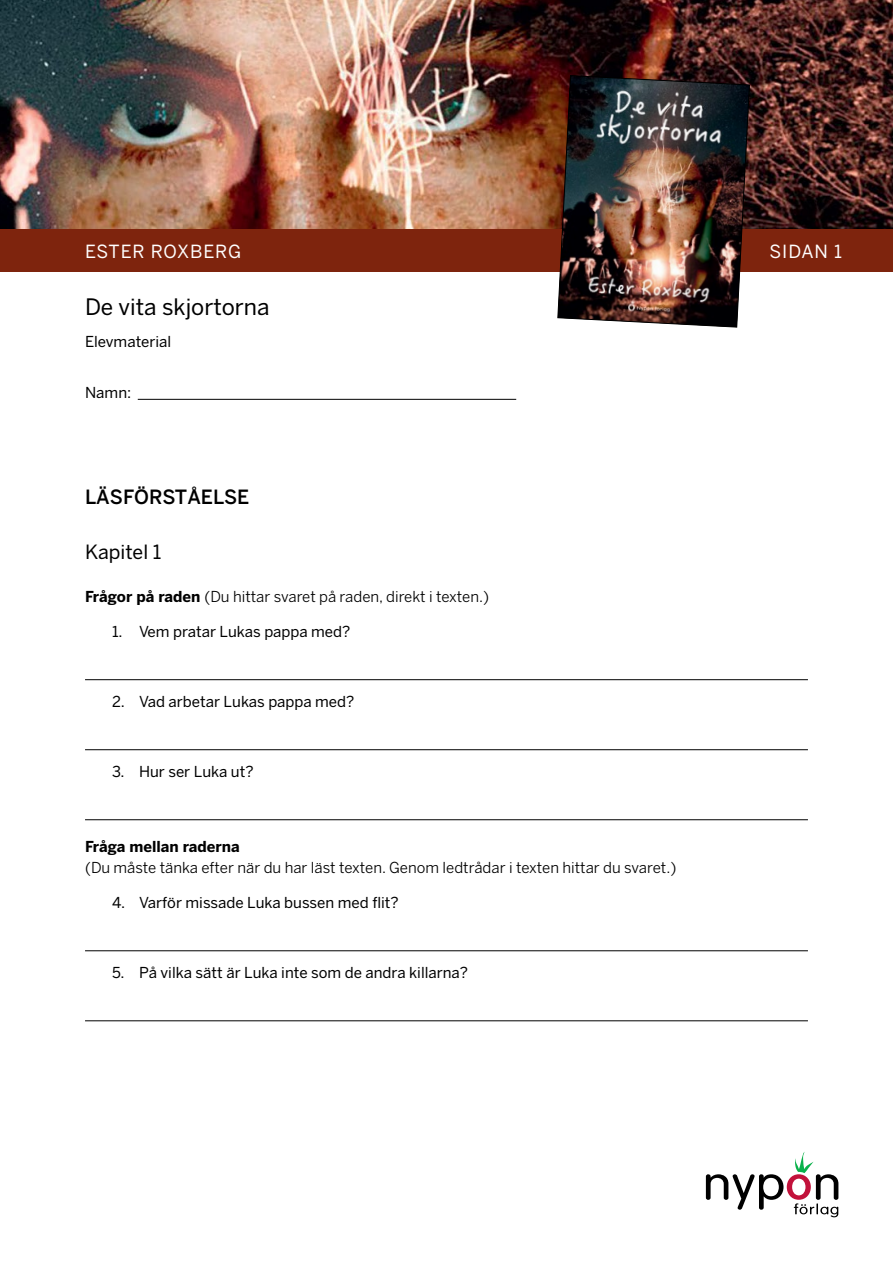
<style>
.page{position:relative;width:893px;height:1263px;background:#fff}
.page>*{position:absolute;margin:0;border:0;box-sizing:border-box;transform-origin:0 0}
.t1{font:22.5px "Benton Sans";color:#000}
.t2{font:500 19.5px "Benton Sans";color:#000}
.t3{font:19.5px "Benton Sans";color:#000}
.t4{font:18px "Benton Sans";letter-spacing:.05em;color:#fff}
.t5{font:15px "Benton Sans";color:#000}
.t6{font:15px "Benton Sans";color:#000}
.t7{font:700 15px "Benton Sans";color:#000}
.s1{font-weight:700}
</style>
<div class="page">
<img style="left:0;top:0;width:893px;height:230px">
<svg style="left:706px;top:1152px;width:132px;height:65px"></svg>
<div style="left:0;top:230px;width:893px;height:42px;background:#7e240d"></div>
<img style="left:557px;top:75px;width:193px;height:253px">
<hr style="left:138px;top:399px;width:378px;height:1px;background:#000">
<hr style="left:85px;top:679px;width:723px;height:1px;background:#000">
<hr style="left:85px;top:749px;width:723px;height:1px;background:#000">
<hr style="left:85px;top:819px;width:723px;height:1px;background:#000">
<hr style="left:85px;top:950px;width:723px;height:1px;background:#000">
<hr style="left:85px;top:1020px;width:723px;height:1px;background:#000">
<p class="t4" style="left:85px;top:241px;width:158px">ESTER ROXBERG</p>
<p class="t4" style="left:769px;top:241px;width:74px">SIDAN 1</p>
<h1 class="t1" style="left:85px;top:294px;width:186px">De vita skjortorna</h1>
<p class="t5" style="left:85px;top:333px;width:88px">Elevmaterial</p>
<p class="t5" style="left:85px;top:384px;width:48px">Namn:</p>
<h2 class="t2" style="left:85px;top:486px;width:166px">LÄSFÖRSTÅELSE</h2>
<h2 class="t3" style="left:85px;top:541px;width:78px">Kapitel 1</h2>
<p class="t6" style="left:85px;top:587px;width:406px"><span class="s1">Frågor på raden</span> (Du hittar svaret på raden, direkt i texten.)</p>
<p class="t5" style="left:112px;top:622px;width:240px">1. Vem pratar Lukas pappa med?</p>
<p class="t5" style="left:112px;top:692px;width:244px">2. Vad arbetar Lukas pappa med?</p>
<p class="t5" style="left:112px;top:762px;width:143px">3. Hur ser Luka ut?</p>
<p class="t7" style="left:85px;top:837px;width:156px">Fråga mellan raderna</p>
<p class="t6" style="left:85px;top:858px;width:593px">(Du måste tänka efter när du har läst texten. Genom ledtrådar i texten hittar du svaret.)</p>
<p class="t5" style="left:112px;top:893px;width:288px">4. Varför missade Luka bussen med flit?</p>
<p class="t5" style="left:112px;top:963px;width:358px">5. På vilka sätt är Luka inte som de andra killarna?</p>
</div>
